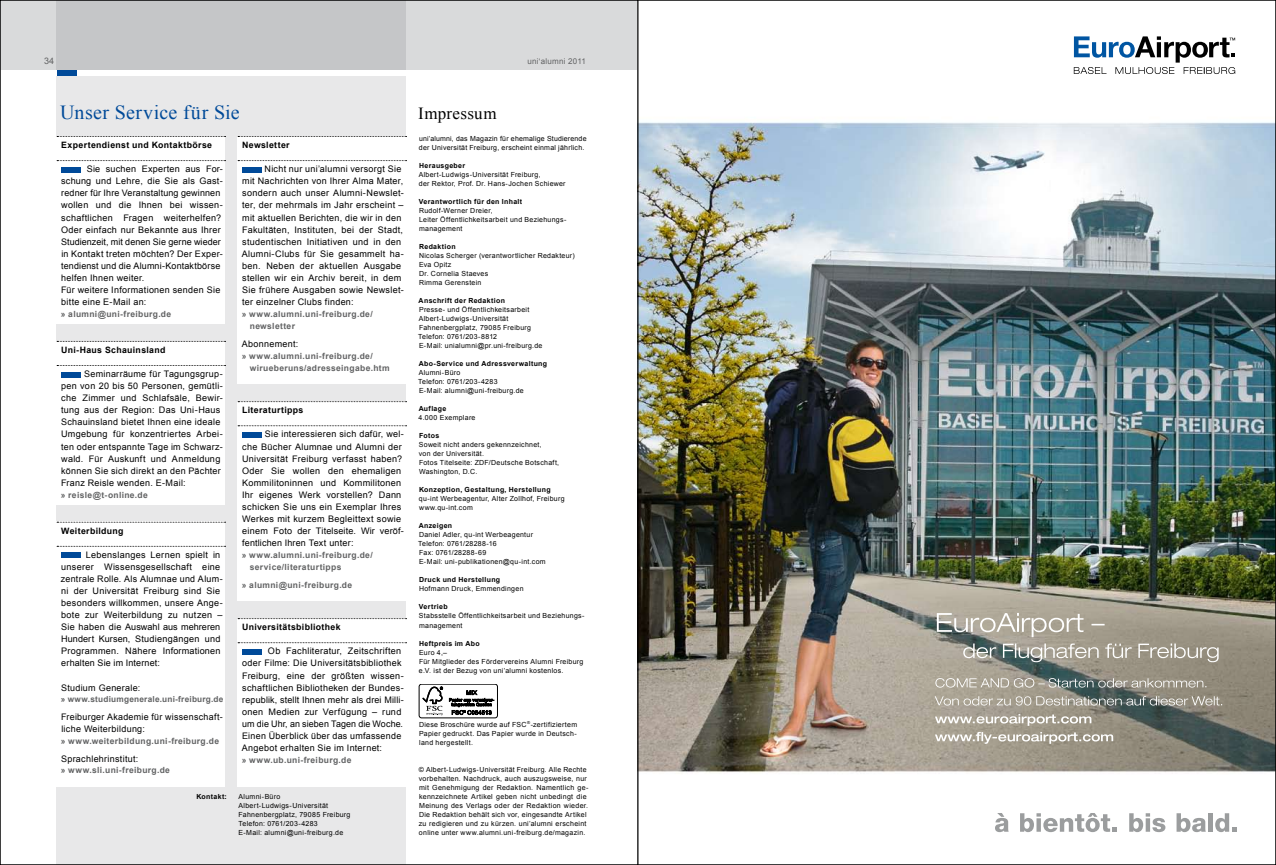
<style>
.page{position:relative;width:1276px;height:865px;background:#fff}
.page>*{position:absolute;margin:0;border:0;box-sizing:border-box;transform-origin:0 0}
.t1{font:20px "Times New Roman";letter-spacing:.02em;color:#004a99}
.t2{font:17px "Times New Roman";letter-spacing:.02em;color:#000}
.t3{font:9px/12px "Arial";letter-spacing:.03em;color:#000}
.t4{font:9px "Arial";color:#626364}
.t5{font:700 8.8px "Arial";letter-spacing:.04em;color:#000}
.t6{font:700 8.5px/12px "Arial";letter-spacing:.04em;color:#626364}
.t7{font:700 8.2px "Arial";letter-spacing:.025em;color:#626364}
.t8{font:8px "Arial";letter-spacing:.035em;color:#626364}
.t9{font:7px/9px "Arial";letter-spacing:.04em;color:#000}
.t10{font:700 7px "Arial";letter-spacing:.045em;color:#000}
.s1{font-family:"Times New Roman"}
</style>
<div class="page">
<svg style="left:0;top:0;width:638px;height:865px"></svg>
<img style="left:639px;top:0;width:637px;height:865px">
<hr style="left:638px;top:0;width:1px;height:865px;background:#000">
<p class="t4" style="left:44px;top:55px;width:12px">34</p>
<p class="t8" style="left:527px;top:56px;width:60px">uni<span class="s1">'</span>alumni 2011</p>
<h1 class="t1" style="left:60px;top:98px;width:181px">Unser Service für Sie</h1>
<h2 class="t2" style="left:418px;top:102px;width:80px">Impressum</h2>
<p class="t5" style="left:61px;top:139px;width:152px">Expertendienst und Kontaktbörse</p>
<p class="t3" style="left:61px;top:163px;width:163px;text-indent:26px">Sie suchen Experten aus For&shy;schung und Lehre, die Sie als Gast&shy;redner für Ihre Veranstaltung gewinnen wollen und die Ihnen bei wissen&shy;schaftlichen Fragen weiterhelfen?<br>Oder einfach nur Bekannte aus Ihrer Studienzeit, mit denen Sie gerne wieder in Kontakt treten möchten? Der Exper&shy;tendienst und die Alumni-Kontaktbörse helfen Ihnen weiter.<br>Für weitere Informationen senden Sie bitte eine E-Mail an:</p>
<p class="t6" style="left:61px;top:308px;width:112px">» alumni@uni-freiburg.de</p>
<p class="t5" style="left:61px;top:344px;width:106px">Uni-Haus Schauinsland</p>
<p class="t3" style="left:61px;top:368px;width:163px;text-indent:23px">Seminarräume für Tagungsgrup&shy;pen von 20 bis 50 Personen, gemütli&shy;che Zimmer und Schlafsäle, Bewir&shy;tung aus der Region: Das Uni-Haus Schauinsland bietet Ihnen eine ideale Umgebung für konzentriertes Arbei&shy;ten oder entspannte Tage im Schwarz&shy;wald. Für Auskunft und Anmeldung können Sie sich direkt an den Pächter Franz Reisle wenden. E-Mail:</p>
<p class="t6" style="left:61px;top:489px;width:89px">» reisle@t-online.de</p>
<p class="t5" style="left:61px;top:525px;width:64px">Weiterbildung</p>
<p class="t3" style="left:61px;top:549px;width:163px;text-indent:25px">Lebenslanges Lernen spielt in unserer Wissensgesellschaft eine zentrale Rolle. Als Alumnae und Alum&shy;ni der Universität Freiburg sind Sie besonders willkommen, unsere Ange&shy;bote zur Weiterbildung zu nutzen – Sie haben die Auswahl aus mehreren Hundert Kursen, Studiengängen und Programmen. Nähere Informationen erhalten Sie im Internet:</p>
<p class="t3" style="left:61px;top:681px;width:81px">Studium Generale:</p>
<p class="t7" style="left:61px;top:693px;width:164px">» www.studiumgenerale.uni-freiburg.de</p>
<p class="t3" style="left:61px;top:711px;width:163px">Freiburger Akademie für wissenschaft&shy;liche Weiterbildung:</p>
<p class="t6" style="left:61px;top:735px;width:160px">» www.weiterbildung.uni-freiburg.de</p>
<p class="t3" style="left:61px;top:752px;width:79px">Sprachlehrinstitut:</p>
<p class="t6" style="left:61px;top:764px;width:111px">» www.sli.uni-freiburg.de</p>
<p class="t9" style="left:419px;top:134px;width:169px">uni’alumni, das Magazin für ehemalige Studierende der Universität Freiburg, erscheint einmal jährlich.</p>
<p class="t10" style="left:419px;top:161px;width:48px">Herausgeber</p>
<p class="t9" style="left:419px;top:170px;width:148px">Albert-Ludwigs-Universität Freiburg,<br>der Rektor, Prof. Dr. Hans-Jochen Schiewer</p>
<p class="t10" style="left:419px;top:197px;width:105px">Verantwortlich für den Inhalt</p>
<p class="t9" style="left:419px;top:206px;width:149px">Rudolf-Werner Dreier,<br>Leiter Öffentlichkeitsarbeit und Beziehungs&shy;management</p>
<p class="t10" style="left:419px;top:242px;width:38px">Redaktion</p>
<p class="t9" style="left:419px;top:251px;width:157px">Nicolas Scherger (verantwortlicher Redakteur)<br>Eva Opitz<br>Dr. Cornelia Staeves<br>Rimma Gerenstein</p>
<p class="t10" style="left:419px;top:296px;width:88px">Anschrift der Redaktion</p>
<p class="t9" style="left:418px;top:305px;width:126px">Presse- und Öffentlichkeitsarbeit Albert-Ludwigs-Universität Fahnenbergplatz, 79085 Freiburg Telefon: 0761/203-8812<br>E-Mail: unialumni@pr.uni-freiburg.de</p>
<p class="t10" style="left:419px;top:359px;width:130px">Abo-Service und Adressverwaltung</p>
<p class="t9" style="left:418px;top:368px;width:107px">Alumni-Büro<br>Telefon: 0761/203-4283<br>E-Mail: alumni@uni-freiburg.de</p>
<p class="t10" style="left:419px;top:404px;width:29px">Auflage</p>
<p class="t9" style="left:418px;top:413px;width:58px">4.000 Exemplare</p>
<p class="t10" style="left:419px;top:431px;width:22px">Fotos</p>
<p class="t9" style="left:419px;top:440px;width:142px">Soweit nicht anders gekennzeichnet,<br>von der Universität.<br>Fotos Titelseite: ZDF/Deutsche Botschaft,<br>Washington, D.C.</p>
<p class="t10" style="left:419px;top:485px;width:133px">Konzeption, Gestaltung, Herstellung</p>
<p class="t9" style="left:419px;top:494px;width:147px">qu-int Werbeagentur, Alter Zollhof, Freiburg www.qu-int.com</p>
<p class="t10" style="left:419px;top:521px;width:35px">Anzeigen</p>
<p class="t9" style="left:418px;top:530px;width:129px">Daniel Adler, qu-int Werbeagentur<br>Telefon: 0761/28288-16<br>Fax: 0761/28288-69<br>E-Mail: uni-publikationen@qu-int.com</p>
<p class="t10" style="left:419px;top:575px;width:83px">Druck und Herstellung</p>
<p class="t9" style="left:419px;top:584px;width:106px">Hofmann Druck, Emmendingen</p>
<p class="t10" style="left:419px;top:602px;width:30px">Vertrieb</p>
<p class="t9" style="left:419px;top:611px;width:167px">Stabsstelle Öffentlichkeitsarbeit und Beziehungs&shy;management</p>
<p class="t10" style="left:419px;top:638px;width:62px">Heftpreis im Abo</p>
<p class="t9" style="left:419px;top:647px;width:166px">Euro 4,–<br>Für Mitglieder des Fördervereins Alumni Freiburg e.V. ist der Bezug von uni’alumni kostenlos.</p>
<p class="t5" style="left:242px;top:139px;width:49px">N ewsletter</p>
<p class="t3" style="left:242px;top:163px;width:163px;text-indent:23px">Nicht nur uni’alumni versorgt Sie mit Nachrichten von Ihrer Alma Mater, sondern auch unser Alumni-Newslet&shy;ter, der mehrmals im Jahr erscheint – mit aktuellen Berichten, die wir in den Fakultäten, Instituten, bei der Stadt, studentischen Initiativen und in den Alumni-Clubs für Sie gesammelt ha&shy;ben. Neben der aktuellen Ausgabe stellen wir ein Archiv bereit, in dem Sie frühere Ausgaben sowie Newslet&shy;ter einzelner Clubs finden:</p>
<p class="t6" style="left:250px;top:308px;width:124px;text-indent:-8px">» www.alumni.uni-freiburg.de/ newsletter</p>
<p class="t3" style="left:242px;top:338px;width:58px">Abonnement:</p>
<p class="t6" style="left:250px;top:350px;width:142px;text-indent:-8px">» www.alumni.uni-freiburg.de/ wirueberuns/adresseingabe.htm</p>
<p class="t5" style="left:242px;top:404px;width:63px">Literaturtipps</p>
<p class="t3" style="left:242px;top:428px;width:163px;text-indent:23px">Sie interessieren sich dafür, wel&shy;che Bücher Alumnae und Alumni der Universität Freiburg verfasst haben?<br>Oder Sie wollen den ehemaligen Kommilitoninnen und Kommilitonen Ihr eigenes Werk vorstellen? Dann schicken Sie uns ein Exemplar Ihres Werkes mit kurzem Begleittext sowie einem Foto der Titelseite. Wir veröf&shy;fentlichen Ihren Text unter:</p>
<p class="t6" style="left:250px;top:549px;width:124px;text-indent:-8px">» www.alumni.uni-freiburg.de/ service/literaturtipps</p>
<p class="t6" style="left:242px;top:579px;width:112px">» alumni@uni-freiburg.de</p>
<p class="t5" style="left:242px;top:621px;width:100px">Universitätsbibliothek</p>
<p class="t3" style="left:242px;top:645px;width:163px;text-indent:26px">Ob Fachliteratur, Zeitschriften oder Filme: Die Universitätsbibliothek Freiburg, eine der größten wissen&shy;schaftlichen Bibliotheken der Bundes&shy;republik, stellt Ihnen mehr als drei Milli&shy;onen Medien zur Verfügung – rund um die Uhr, an sieben Tagen die Woche.<br>Einen Überblick über das umfassende Angebot erhalten Sie im Internet:</p>
<p class="t6" style="left:242px;top:754px;width:111px">» www.ub.uni-freiburg.de</p>
<p class="t9" style="left:419px;top:719px;width:160px;text-align:justify">Diese Broschüre wurde auf FSC<sup>®</sup>-zertifiziertem Papier gedruckt. Das Papier wurde in Deutsch&shy;land hergestellt.</p>
<p class="t9" style="left:419px;top:764px;width:171px">© Albert-Ludwigs-Universität Freiburg. Alle Rechte vorbehalten. Nachdruck, auch auszugsweise, nur mit Genehmigung der Redaktion. Namentlich ge&shy;kennzeichnete Artikel geben nicht unbedingt die Meinung des Verlags oder der Redaktion wieder.<br>Die Redaktion behält sich vor, eingesandte Artikel zu redigieren und zu kürzen. uni’alumni erscheint online unter www.alumni.uni-freiburg.de/magazin.</p>
<p class="t10" style="left:196px;top:792px;width:32px">Kontakt:</p>
<p class="t9" style="left:238px;top:792px;width:113px">Alumni-Büro<br>Albert-Ludwigs-Universität<br>Fahnenbergplatz, 79085 Freiburg<br>Telefon: 0761/203-4283<br>E-Mail: alumni@uni-freiburg.de</p>
</div>
